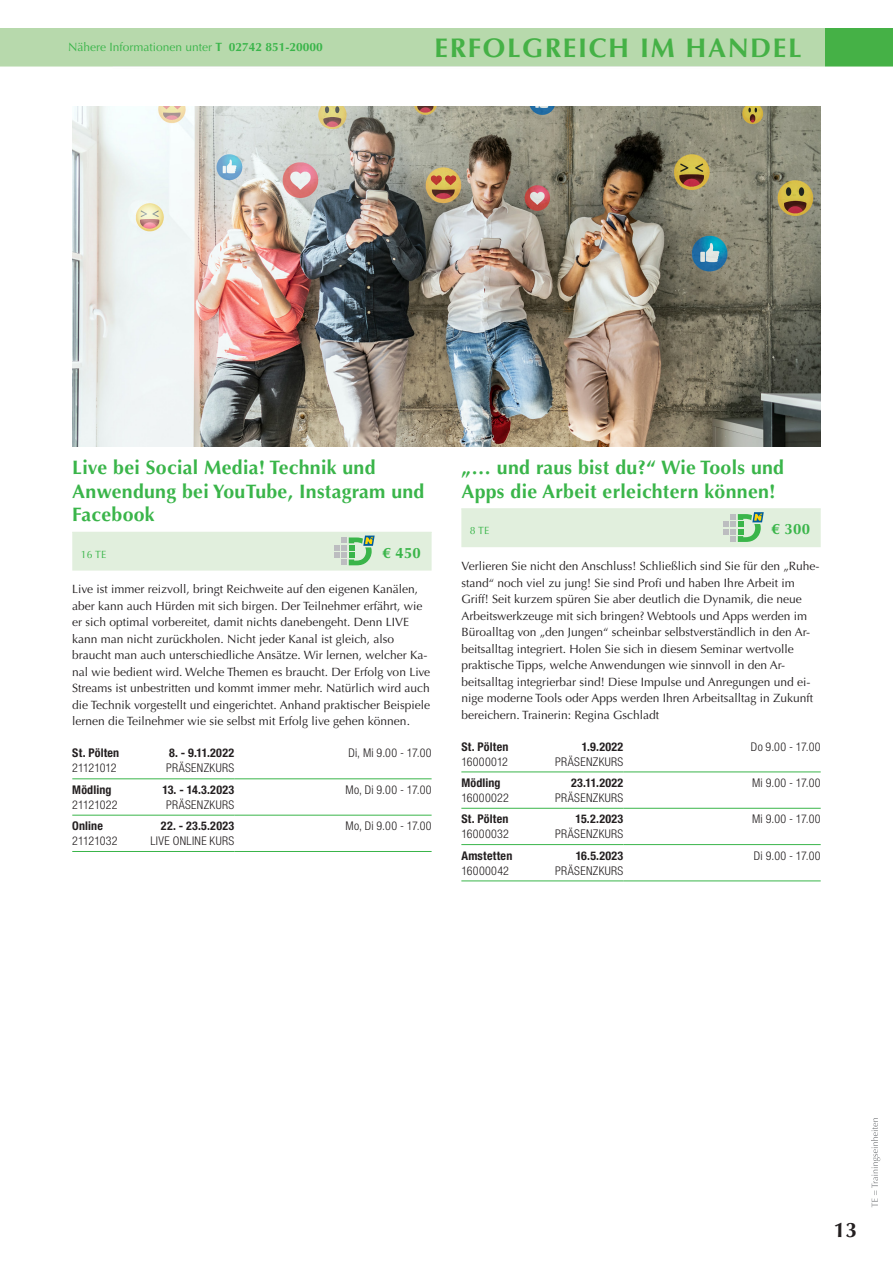
<style>
.page{position:relative;width:893px;height:1263px;background:#fff}
.page>*{position:absolute;margin:0;border:0;box-sizing:border-box;transform-origin:0 0}
.t1{font:700 27px "Optima LT Std";letter-spacing:.06em;color:#45b146}
.t2{font:700 21px "Optima LT Std";color:#231f20}
.t3{font:700 19.5px/23.4px "Optima LT Std";letter-spacing:.015em;color:#3ab54a}
.t4{font:700 15px "Optima LT Std";letter-spacing:.015em;color:#3ab54a}
.t5{font:12px/16.5px "Optima LT Std";color:#231f20}
.t6{font:300 condensed 12px "Helvetica Neue LT Std";letter-spacing:.03em;color:#231f20}
.t7{font:700 condensed 12px "Helvetica Neue LT Std";letter-spacing:.015em;color:#231f20}
.t8{font:12px "Optima LT Std";color:#3ab54a}
.t9{font:300 condensed 12px "Helvetica Neue LT Std";letter-spacing:.01em;color:#231f20}
.t10{font:300 condensed 12px "Helvetica Neue LT Std";letter-spacing:-.03em;color:#231f20}
.t11{font:10.5px "Optima LT Std";color:#3ab54a}
.s1{font-weight:700}
</style>
<div class="page">
<svg style="left:871px;top:1118px;width:9px;height:89px"></svg>
<div style="left:0;top:28px;width:825px;height:39px;background:#b7d9ac"></div>
<div style="left:825px;top:28px;width:68px;height:40px;background:#45b146"></div>
<hr style="left:0;top:67px;width:893px;height:1px;background:#fff">
<div style="left:461px;top:509px;width:360px;height:38px;background:#e1efdd"></div>
<hr style="left:461px;top:508px;width:360px;height:1px;background:#e1efdd">
<svg style="left:723px;top:512px;width:41px;height:30px"></svg>
<hr style="left:461px;top:771px;width:162px;height:1px;background:#3ab54a">
<hr style="left:623px;top:771px;width:198px;height:1px;background:#3ab54a">
<hr style="left:461px;top:808px;width:162px;height:1px;background:#3ab54a">
<hr style="left:623px;top:808px;width:198px;height:1px;background:#3ab54a">
<hr style="left:461px;top:844px;width:162px;height:1px;background:#3ab54a">
<hr style="left:623px;top:844px;width:198px;height:1px;background:#3ab54a">
<hr style="left:461px;top:880px;width:162px;height:1px;background:#3ab54a">
<hr style="left:623px;top:880px;width:198px;height:1px;background:#3ab54a">
<div style="left:72px;top:532px;width:360px;height:39px;background:#e1efdd"></div>
<svg style="left:334px;top:536px;width:41px;height:29px"></svg>
<hr style="left:72px;top:778px;width:162px;height:1px;background:#3ab54a">
<hr style="left:234px;top:778px;width:198px;height:1px;background:#3ab54a">
<hr style="left:72px;top:815px;width:162px;height:1px;background:#3ab54a">
<hr style="left:234px;top:815px;width:198px;height:1px;background:#3ab54a">
<hr style="left:72px;top:851px;width:162px;height:1px;background:#3ab54a">
<hr style="left:234px;top:851px;width:198px;height:1px;background:#3ab54a">
<img style="left:72px;top:106px;width:749px;height:340px">
<p class="t8" style="left:68px;top:40px;width:256px">Nähere Informationen unter <span class="s1">T 02742 851-20000</span></p>
<h1 class="t1" style="left:435px;top:32px;width:368px">ERFOLGREICH IM HANDEL</h1>
<h3 class="t3" style="left:72px;top:456px;width:354px">Live bei Social Media! Technik und<br>Anwendung bei YouTube, Instagram und<br>Facebook</h3>
<p class="t11" style="left:81px;top:548px;width:27px">16 TE</p>
<p class="t4" style="left:383px;top:544px;width:40px">€ 450</p>
<p class="t5" style="left:72px;top:581px;width:359px">Live ist immer reizvoll, bringt Reichweite auf den eigenen Kanälen, aber kann auch Hürden mit sich birgen. Der Teilnehmer erfährt, wie er sich optimal vorbereitet, damit nichts danebengeht. Denn LIVE kann man nicht zurückholen. Nicht jeder Kanal ist gleich, also braucht man auch unterschiedliche Ansätze. Wir lernen, welcher Ka&shy;nal wie bedient wird. Welche Themen es braucht. Der Erfolg von Live Streams ist unbestritten und kommt immer mehr. Natürlich wird auch die Technik vorgestellt und eingerichtet. Anhand praktischer Beispiele lernen die Teilnehmer wie sie selbst mit Erfolg live gehen können.</p>
<p class="t7" style="left:72px;top:746px;width:49px">St. Pölten</p>
<p class="t7" style="left:169px;top:746px;width:67px">8. - 9.11.2022</p>
<p class="t10" style="left:72px;top:761px;width:46px">21121012</p>
<p class="t6" style="left:166px;top:761px;width:70px">PRÄSENZKURS</p>
<p class="t6" style="left:348px;top:746px;width:85px">Di, Mi 9.00 - 17.00</p>
<p class="t7" style="left:72px;top:782px;width:41px">Mödling</p>
<p class="t7" style="left:162px;top:782px;width:73px">13. - 14.3.2023</p>
<p class="t9" style="left:72px;top:798px;width:47px">21121022</p>
<p class="t6" style="left:166px;top:798px;width:70px">PRÄSENZKURS</p>
<p class="t7" style="left:72px;top:818px;width:32px">Online</p>
<p class="t7" style="left:161px;top:818px;width:75px">22. - 23.5.2023</p>
<p class="t9" style="left:72px;top:834px;width:47px">21121032</p>
<p class="t6" style="left:150px;top:834px;width:85px">LIVE ONLINE KURS</p>
<p class="t6" style="left:346px;top:783px;width:88px">Mo, Di 9.00 - 17.00</p>
<p class="t6" style="left:346px;top:819px;width:88px">Mo, Di 9.00 - 17.00</p>
<h3 class="t3" style="left:461px;top:456px;width:324px">„… und raus bist du?“ Wie Tools und<br>Apps die Arbeit erleichtern können!</h3>
<p class="t11" style="left:470px;top:525px;width:21px">8 TE</p>
<p class="t4" style="left:772px;top:521px;width:40px">€ 300</p>
<p class="t5" style="left:461px;top:558px;width:360px">Verlieren Sie nicht den Anschluss! Schließlich sind Sie für den „Ruhe&shy;stand“ noch viel zu jung! Sie sind Profi und haben Ihre Arbeit im Griff! Seit kurzem spüren Sie aber deutlich die Dynamik, die neue Arbeitswerkzeuge mit sich bringen? Webtools und Apps werden im Büroalltag von „den Jungen“ scheinbar selbstverständlich in den Ar&shy;beitsalltag integriert. Holen Sie sich in diesem Seminar wertvolle praktische Tipps, welche Anwendungen wie sinnvoll in den Ar&shy;beitsalltag integrierbar sind! Diese Impulse und Anregungen und ei&shy;nige moderne Tools oder Apps werden Ihren Arbeitsalltag in Zukunft bereichern. Trainerin: Regina Gschladt</p>
<p class="t7" style="left:461px;top:739px;width:49px">St. Pölten</p>
<p class="t7" style="left:582px;top:739px;width:43px">1.9.2022</p>
<p class="t6" style="left:461px;top:754px;width:48px">16000012</p>
<p class="t6" style="left:555px;top:754px;width:70px">PRÄSENZKURS</p>
<p class="t6" style="left:751px;top:739px;width:71px">Do 9.00 - 17.00</p>
<p class="t7" style="left:461px;top:775px;width:41px">Mödling</p>
<p class="t7" style="left:571px;top:775px;width:54px">23.11.2022</p>
<p class="t6" style="left:461px;top:791px;width:49px">16000022</p>
<p class="t6" style="left:555px;top:791px;width:70px">PRÄSENZKURS</p>
<p class="t6" style="left:752px;top:776px;width:70px">Mi 9.00 - 17.00</p>
<p class="t7" style="left:461px;top:812px;width:49px">St. Pölten</p>
<p class="t7" style="left:576px;top:812px;width:49px">15.2.2023</p>
<p class="t6" style="left:461px;top:827px;width:49px">16000032</p>
<p class="t6" style="left:555px;top:827px;width:70px">PRÄSENZKURS</p>
<p class="t6" style="left:752px;top:812px;width:70px">Mi 9.00 - 17.00</p>
<p class="t7" style="left:461px;top:848px;width:52px">Amstetten</p>
<p class="t7" style="left:576px;top:848px;width:49px">16.5.2023</p>
<p class="t6" style="left:461px;top:863px;width:49px">16000042</p>
<p class="t6" style="left:555px;top:863px;width:70px">PRÄSENZKURS</p>
<p class="t6" style="left:754px;top:848px;width:68px">Di 9.00 - 17.00</p>
<h2 class="t2" style="left:834px;top:1218px;width:25px">13</h2>
</div>
